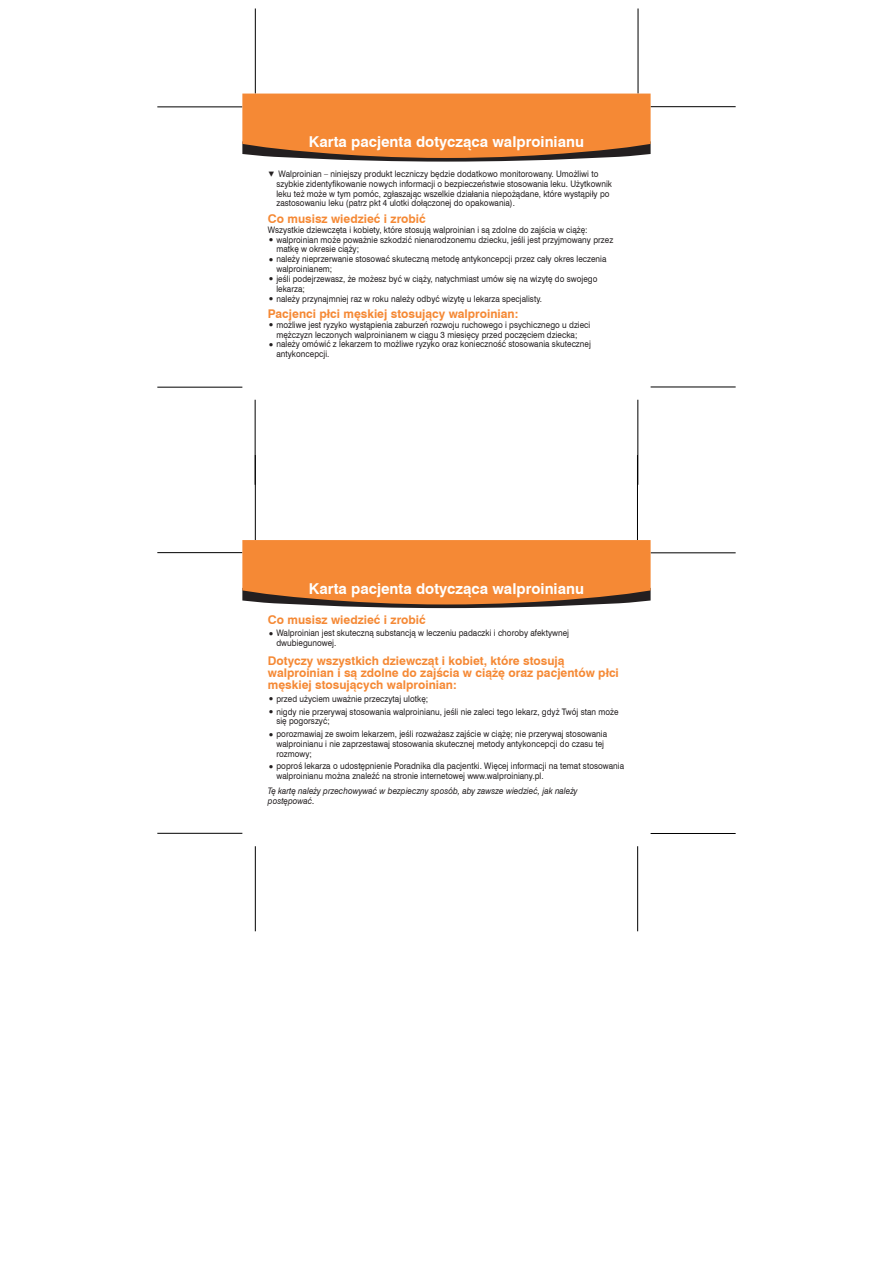
<style>
.page{position:relative;width:893px;height:1263px;background:#fff}
.page>*{position:absolute;margin:0;border:0;box-sizing:border-box;transform-origin:0 0}
.t1{font:700 15px "Swiss 721 BT";color:#fff}
.t2{font:700 12px/12px "Swiss 721 BT";color:#f58935}
.t3{font:9px/9.8px "Swiss 721 BT";letter-spacing:.005em;color:#231f20;scale:.9 1}
.t4{font:italic 9px/9.8px "Swiss 721 BT";letter-spacing:.005em;color:#231f20;scale:.9 1}
.s1{font-size:12px}
.s2{font-size:11.25px}
</style>
<div class="page">
<hr style="left:255px;top:9px;width:1px;height:85px;background:#000">
<hr style="left:638px;top:9px;width:1px;height:85px;background:#000">
<hr style="left:255px;top:400px;width:1px;height:85px;background:#000">
<hr style="left:638px;top:400px;width:1px;height:85px;background:#000">
<hr style="left:255px;top:455px;width:1px;height:85px;background:#000">
<hr style="left:637px;top:455px;width:1px;height:85px;background:#000">
<hr style="left:255px;top:846px;width:1px;height:85px;background:#000">
<hr style="left:637px;top:846px;width:1px;height:85px;background:#000">
<hr style="left:157px;top:387px;width:85px;height:1px;background:#000">
<hr style="left:157px;top:107px;width:85px;height:1px;background:#000">
<hr style="left:651px;top:387px;width:85px;height:1px;background:#000">
<hr style="left:651px;top:106px;width:85px;height:1px;background:#000">
<hr style="left:157px;top:833px;width:85px;height:1px;background:#000">
<hr style="left:157px;top:552px;width:85px;height:1px;background:#000">
<hr style="left:651px;top:833px;width:85px;height:1px;background:#000">
<hr style="left:651px;top:553px;width:85px;height:1px;background:#000">
<svg style="left:242px;top:94px;width:409px;height:68px;background:#e3843b"></svg>
<svg style="left:242px;top:540px;width:409px;height:68px;background:#e3843a"></svg>
<h1 class="t1" style="left:309px;top:132px;width:277px">Karta pacjenta dotycząca walproinianu</h1>
<p class="t3" style="left:276px;top:169px;width:375px;text-indent:-9px"><span class="s1">▼</span> Walproinian – niniejszy produkt leczniczy będzie dodatkowo monitorowany. Umożliwi to szybkie zidentyfikowanie nowych informacji o bezpieczeństwie stosowania leku. Użytkownik leku też może w tym pomóc, zgłaszając wszelkie działania niepożądane, które wystąpiły po zastosowaniu leku (patrz pkt 4 ulotki dołączonej do opakowania).</p>
<h2 class="t2" style="left:268px;top:212px;width:159px">Co musisz wiedzieć i zrobić</h2>
<p class="t3" style="left:268px;top:224px;width:357px">Wszystkie dziewczęta i kobiety, które stosują walproinian i są zdolne do zajścia w ciążę:</p>
<p class="t3" style="left:276px;top:234px;width:376px;text-indent:-9px"><span class="s2">•</span> walproinian może poważnie szkodzić nienarodzonemu dziecku, jeśli jest przyjmowany przez matkę w okresie ciąży;</p>
<p class="t3" style="left:276px;top:254px;width:368px;text-indent:-9px"><span class="s2">•</span> należy nieprzerwanie stosować skuteczną metodę antykoncepcji przez cały okres leczenia walproinianem;</p>
<p class="t3" style="left:276px;top:273px;width:358px;text-indent:-9px"><span class="s2">•</span> jeśli podejrzewasz, że możesz być w ciąży, natychmiast umów się na wizytę do swojego lekarza;</p>
<p class="t3" style="left:268px;top:293px;width:306px"><span class="s2">•</span> należy przynajmniej raz w roku należy odbyć wizytę u lekarza specjalisty.</p>
<h2 class="t2" style="left:268px;top:307px;width:252px">Pacjenci płci męskiej stosujący walproinian:</h2>
<p class="t3" style="left:268px;top:319px;width:360px;text-align:center"><span class="s2">•</span> możliwe jest ryzyko wystąpienia zaburzeń rozwoju ruchowego i psychicznego u dzieci mężczyzn leczonych walproinianem w ciągu 3 miesięcy przed poczęciem dziecka;</p>
<p class="t3" style="left:276px;top:339px;width:351px;text-indent:-9px"><span class="s2">•</span> należy omówić z lekarzem to możliwe ryzyko oraz konieczność stosowania skutecznej antykoncepcji.</p>
<h1 class="t1" style="left:361px;top:578px;width:169px">dotycząca walproini nu</h1>
<h1 class="t1" style="left:309px;top:578px;width:277px">Karta pacjenta dotycząca walproinianu</h1>
<h2 class="t2" style="left:268px;top:613px;width:159px">Co musisz wiedzieć i zrobić</h2>
<p class="t3" style="left:276px;top:628px;width:327px;text-indent:-9px"><span class="s2">•</span> Walproinian jest skuteczną substancją w leczeniu padaczki i choroby afektywnej dwubiegunowej.</p>
<h2 class="t2" style="left:268px;top:655px;width:352px">Dotyczy wszystkich dziewcząt i kobiet, które stosują walproinian i są zdolne do zajścia w ciążę oraz pacjentów płci męskiej stosujących walproinian:</h2>
<p class="t3" style="left:268px;top:693px;width:180px"><span class="s2">•</span> przed użyciem uważnie przeczytaj ulotkę;</p>
<p class="t3" style="left:276px;top:706px;width:382px;text-indent:-9px"><span class="s2">•</span> nigdy nie przerywaj stosowania walproinianu, jeśli nie zaleci tego lekarz, gdyż Twój stan może się pogorszyć;</p>
<p class="t3" style="left:276px;top:729px;width:369px;text-indent:-9px"><span class="s2">•</span> porozmawiaj ze swoim lekarzem, jeśli rozważasz zajście w ciążę; nie przerywaj stosowania walproinianu i nie zaprzestawaj stosowania skutecznej metody antykoncepcji do czasu tej rozmowy;</p>
<p class="t3" style="left:276px;top:761px;width:388px;text-indent:-9px"><span class="s2">•</span> poproś lekarza o udostępnienie Poradnika dla pacjentki. Więcej informacji na temat stosowania walproinianu można znaleźć na stronie internetowej www.walproiniany.pl.</p>
<p class="t4" style="left:268px;top:786px;width:346px">Tę kartę należy przechowywać w bezpieczny sposób, aby zawsze wiedzieć, jak należy postępować.</p>
</div>
